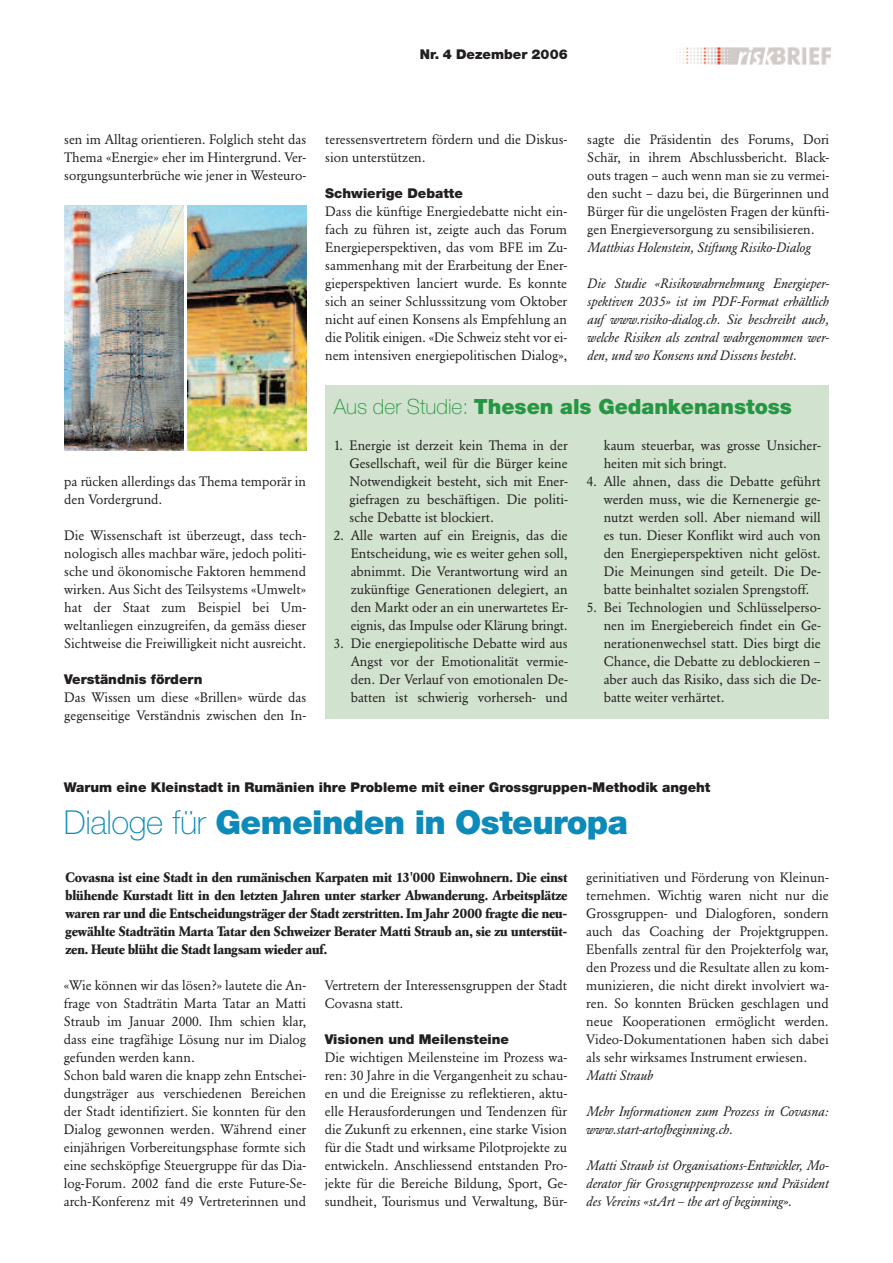
<style>
.page{position:relative;width:893px;height:1263px;background:#fff}
.page>*{position:absolute;margin:0;border:0;box-sizing:border-box;transform-origin:0 0}
.t1{font:900 33px "Helvetica Neue";letter-spacing:-.015em;color:#0c8bba}
.t2{font:900 21px "Helvetica Neue";color:#259642}
.t3{font:13.5px/18px "Garamond BQ";color:#231f20;text-align:justify}
.t4{font:italic 13.5px/18px "Garamond BQ";color:#231f20;text-align:justify}
.t5{font:700 13.5px/18px "Garamond BQ";letter-spacing:-.005em;color:#231f20;text-align:justify}
.t6{font:900 13.5px "Helvetica Neue";color:#231f20}
.s1{font-weight:100}
</style>
<div class="page">
<img style="left:676px;top:47px;width:154px;height:18px">
<div style="left:325px;top:385px;width:504px;height:333px;background:#d1e2ce"></div>
<img style="left:64px;top:205px;width:119px;height:245px">
<img style="left:187px;top:205px;width:119px;height:245px">
<p class="t6" style="left:420px;top:49px;width:149px">Nr. 4 Dezember 2006</p>
<p class="t3" style="left:64px;top:131px;width:243px">sen im Alltag orientieren. Folglich steht das Thema «Energie» eher im Hintergrund. Ver&shy;sorgungsunterbrüche wie jener in Westeuro-</p>
<p class="t3" style="left:64px;top:473px;width:243px">pa rücken allerdings das Thema temporär in den Vordergrund.</p>
<p class="t3" style="left:64px;top:527px;width:243px">Die Wissenschaft ist überzeugt, dass tech&shy;nologisch alles machbar wäre, jedoch politi&shy;sche und ökonomische Faktoren hemmend wirken. Aus Sicht des Teilsystems «Umwelt» hat der Staat zum Beispiel bei Um&shy;weltanliegen einzugreifen, da gemäss dieser Sichtweise die Freiwilligkeit nicht ausreicht.</p>
<p class="t6" style="left:64px;top:674px;width:140px">Verständnis fördern</p>
<p class="t3" style="left:64px;top:689px;width:243px">Das Wissen um diese «Brillen» würde das gegenseitige Verständnis zwischen den In-</p>
<p class="t3" style="left:325px;top:131px;width:243px">teressensvertretern fördern und die Diskus&shy;sion unterstützen.</p>
<p class="t6" style="left:325px;top:188px;width:139px">Schwierige Debatte</p>
<p class="t3" style="left:325px;top:203px;width:243px">Dass die künftige Energiedebatte nicht ein&shy;fach zu führen ist, zeigte auch das Forum Energieperspektiven, das vom BFE im Zu&shy;sammenhang mit der Erarbeitung der Ener&shy;gieperspektiven lanciert wurde. Es konnte sich an seiner Schlusssitzung vom Oktober nicht auf einen Konsens als Empfehlung an die Politik einigen. «Die Schweiz steht vor ei&shy;nem intensiven energiepolitischen Dialog»,</p>
<p class="t3" style="left:587px;top:131px;width:243px">sagte die Präsidentin des Forums, Dori Schär, in ihrem Abschlussbericht. Black&shy;outs tragen – auch wenn man sie zu vermei&shy;den sucht – dazu bei, die Bürgerinnen und Bürger für die ungelösten Fragen der künfti&shy;gen Energieversorgung zu sensibilisieren.</p>
<p class="t4" style="left:587px;top:239px;width:225px">Matthias Holenstein, Stiftung Risiko-Dialog</p>
<p class="t4" style="left:587px;top:275px;width:243px">Die Studie «Risikowahrnehmung Energieper&shy;spektiven 2035» ist im PDF-Format erhältlich auf www.risiko-dialog.ch. Sie beschreibt auch, welche Risiken als zentral wahrgenommen wer&shy;den, und wo Konsens und Dissens besteht.</p>
<h2 class="t2" style="left:334px;top:399px;width:460px"><span class="s1">Aus der Studie:</span> Thesen als Gedankenanstoss</h2>
<p class="t3" style="left:350px;top:437px;width:220px;text-indent:-16px">1. Energie ist derzeit kein Thema in der Gesellschaft, weil für die Bürger keine Notwendigkeit besteht, sich mit Ener&shy;giefragen zu beschäftigen. Die politi&shy;sche Debatte ist blockiert.</p>
<p class="t3" style="left:351px;top:527px;width:218px;text-indent:-17px">2. Alle warten auf ein Ereignis, das die Entscheidung, wie es weiter gehen soll, abnimmt. Die Verantwortung wird an zukünftige Generationen delegiert, an den Markt oder an ein unerwartetes Er&shy;eignis, das Impulse oder Klärung bringt.</p>
<p class="t3" style="left:351px;top:635px;width:218px;text-indent:-17px">3. Die energiepolitische Debatte wird aus Angst vor der Emotionalität vermie&shy;den. Der Verlauf von emotionalen De&shy;batten ist schwierig vorherseh- und</p>
<p class="t3" style="left:604px;top:437px;width:218px">kaum steuerbar, was grosse Unsicher&shy;heiten mit sich bringt.</p>
<p class="t3" style="left:604px;top:473px;width:218px;text-indent:-17px">4. Alle ahnen, dass die Debatte geführt werden muss, wie die Kernenergie ge&shy;nutzt werden soll. Aber niemand will es tun. Dieser Konflikt wird auch von den Energieperspektiven nicht gelöst.<br>Die Meinungen sind geteilt. Die De&shy;batte beinhaltet sozialen Sprengstoff.</p>
<p class="t3" style="left:604px;top:599px;width:218px;text-indent:-17px">5. Bei Technologien und Schlüsselperso&shy;nen im Energiebereich findet ein Ge&shy;nerationenwechsel statt. Dies birgt die Chance, die Debatte zu deblockieren – aber auch das Risiko, dass sich die De&shy;batte weiter verhärtet.</p>
<p class="t6" style="left:64px;top:782px;width:648px">Warum eine Kleinstadt in Rumänien ihre Probleme mit einer Grossgruppen-Methodik angeht</p>
<h1 class="t1" style="left:64px;top:810px;width:566px"><span class="s1">Dialoge für</span> Gemeinden in Osteuropa</h1>
<p class="t5" style="left:65px;top:869px;width:503px">Covasna ist eine Stadt in den rumänischen Karpaten mit 13'000 Einwohnern. Die einst blühende Kurstadt litt in den letzten Jahren unter starker Abwanderung. Arbeitsplätze waren rar und die Entscheidungsträger der Stadt zerstritten. Im Jahr 2000 fragte die neu&shy;gewählte Stadträtin Marta Tatar den Schweizer Berater Matti Straub an, sie zu unterstüt&shy;zen. Heute blüht die Stadt langsam wieder auf.</p>
<p class="t3" style="left:64px;top:977px;width:244px;text-align:left">«Wie können wir das lösen?» lautete die An&shy;frage von Stadträtin Marta Tatar an Matti Straub im Januar 2000. Ihm schien klar, dass eine tragfähige Lösung nur im Dialog gefunden werden kann.<br>Schon bald waren die knapp zehn Entschei&shy;dungsträger aus verschiedenen Bereichen der Stadt identifiziert. Sie konnten für den Dialog gewonnen werden. Während einer einjährigen Vorbereitungsphase formte sich eine sechsköpfige Steuergruppe für das Dia&shy;log-Forum. 2002 fand die erste Future-Se&shy;arch-Konferenz mit 49 Vertreterinnen und</p>
<p class="t3" style="left:325px;top:977px;width:244px">Vertretern der Interessensgruppen der Stadt<br>Covasna statt.</p>
<p class="t6" style="left:325px;top:1034px;width:186px">Visionen und Meilensteine</p>
<p class="t3" style="left:325px;top:1049px;width:244px">Die wichtigen Meilensteine im Prozess wa&shy;ren: 30 Jahre in die Vergangenheit zu schau&shy;en und die Ereignisse zu reflektieren, aktu&shy;elle Herausforderungen und Tendenzen für die Zukunft zu erkennen, eine starke Vision für die Stadt und wirksame Pilotprojekte zu entwickeln. Anschliessend entstanden Pro&shy;jekte für die Bereiche Bildung, Sport, Ge&shy;sundheit, Tourismus und Verwaltung, Bür-</p>
<p class="t3" style="left:586px;top:869px;width:244px">gerinitiativen und Förderung von Kleinun&shy;ternehmen. Wichtig waren nicht nur die Grossgruppen- und Dialogforen, sondern auch das Coaching der Projektgruppen.<br>Ebenfalls zentral für den Projekterfolg war, den Prozess und die Resultate allen zu kom&shy;munizieren, die nicht direkt involviert wa&shy;ren. So konnten Brücken geschlagen und neue Kooperationen ermöglicht werden.<br>Video-Dokumentationen haben sich dabei als sehr wirksames Instrument erwiesen.</p>
<p class="t4" style="left:586px;top:1067px;width:68px">Matti Straub</p>
<p class="t4" style="left:586px;top:1103px;width:244px">Mehr Informationen zum Prozess in Covasna: www.start-artofbeginning.ch.</p>
<p class="t4" style="left:586px;top:1157px;width:244px">Matti Straub ist Organisations-Entwickler, Mo&shy;derator für Grossgruppenprozesse und Präsident des Vereins «stArt – the art of beginning».</p>
</div>
